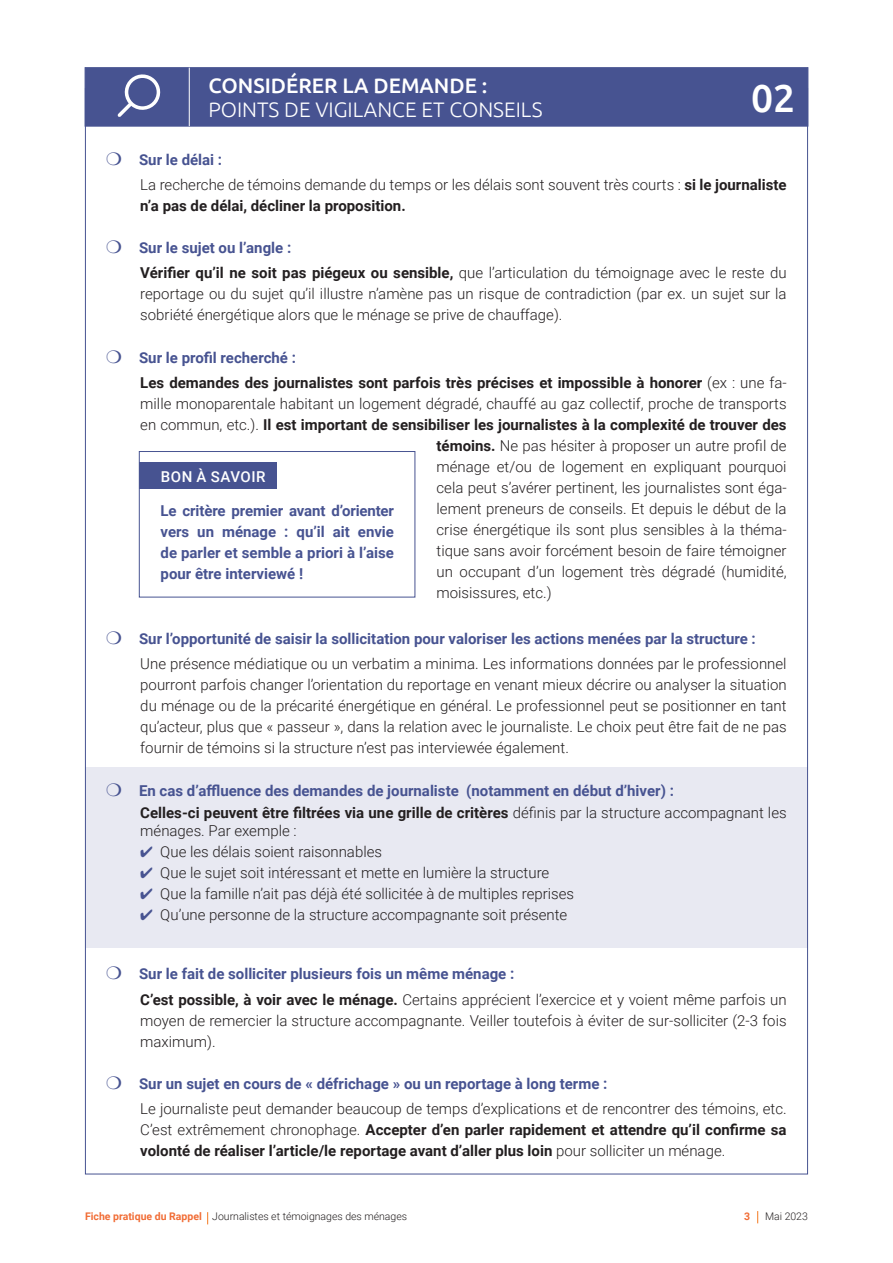
<style>
.page{position:relative;width:893px;height:1263px;background:#fff}
.page>*{position:absolute;margin:0;border:0;box-sizing:border-box;transform-origin:0 0}
.t1{font:500 39px "Ubuntu";color:#fff}
.t2{font:300 21px "Ubuntu";color:#fff}
.t3{font:500 21px "Ubuntu";color:#fff}
.t4{font:300 15px/21px "Roboto";color:#231f20}
.t5{font:700 15px/21px "Roboto";color:#475391}
.t6{font:700 15px/25.2px "Roboto";color:#231f20}
.t7{font:500 15px "Roboto";letter-spacing:.035em;color:#fff}
.t8{font:300 10.5px "Roboto";color:#231f20}
.t9{font:700 10.5px "Roboto";color:#f16d36}
.s1{font-weight:700;color:#475391}
.s2{font-weight:700}
.s3{color:#475391}
.s4{font-weight:300}
.s5{color:#231f20}
.s6{font-weight:300;color:#231f20}
.s7{font-weight:700;color:#f16d36}
</style>
<div class="page">
<svg style="left:207px;top:1212px;width:1px;height:12px"></svg>
<svg style="left:757px;top:1211px;width:1px;height:12px"></svg>
<div style="left:85px;top:767px;width:723px;height:181px;background:#e8e9f2"></div>
<div style="left:85px;top:67px;width:723px;height:59px;background:#475391;border:1px solid #475391"></div>
<hr style="left:189px;top:68px;width:1px;height:58px;background:#fff">
<div style="left:139px;top:451px;width:276px;height:146px;background:#fff;border:1px solid #475391"></div>
<div style="left:139px;top:462px;width:138px;height:27px;background:#475391"></div>
<svg style="left:117px;top:74px;width:44px;height:43px"></svg>
<h2 class="t3" style="left:208px;top:72px;width:281px">CONSIDÉRER LA DEMANDE :</h2>
<h2 class="t2" style="left:208px;top:97px;width:336px">POINTS DE VIGILANCE ET CONSEILS</h2>
<h1 class="t1" style="left:751px;top:74px;width:46px">02</h1>
<p class="t4" style="left:139px;top:146px;width:649px;line-height:25.2px"><span class="s1">Sur le délai :<br></span>La recherche de témoins demande du temps or les délais sont souvent très courts : <span class="s2">si le journaliste</span></p>
<p class="t6" style="left:140px;top:192px;width:267px">n’a pas de délai, décliner la proposition.</p>
<p class="t4" style="left:139px;top:235px;width:649px;line-height:25.2px"><span class="s1">Sur le sujet ou l’angle :<br></span><span class="s2">Vérifier qu’il ne soit pas piégeux ou sensible,</span> que l’articulation du témoignage avec le reste du</p>
<p class="t4" style="left:140px;top:283px;width:648px">reportage ou du sujet qu’il illustre n’amène pas un risque de contradiction (par ex. un sujet sur la sobriété énergétique alors que le ménage se prive de chauffage).</p>
<p class="t6" style="left:139px;top:344px;width:649px"><span class="s3">Sur le profil recherché :<br></span>Les demandes des journalistes sont parfois très précises et impossible à honorer <span class="s4">(ex : une fa-</span></p>
<p class="t4" style="left:140px;top:393px;width:648px">mille monoparentale habitant un logement dégradé, chauffé au gaz collectif, proche de transports</p>
<p class="t6" style="left:140px;top:411px;width:648px"><span class="s4">en commun, etc.).</span> Il est important de sensibiliser les journalistes à la complexité de trouver des</p>
<p class="t4" style="left:437px;top:435px;width:352px"><span class="s2">témoins.</span> Ne pas hésiter à proposer un autre profil de</p>
<p class="t4" style="left:437px;top:456px;width:352px">ménage et/ou de logement en expliquant pourquoi</p>
<p class="t4" style="left:437px;top:477px;width:352px">cela peut s’avérer pertinent, les journalistes sont éga-</p>
<p class="t4" style="left:437px;top:498px;width:352px">lement preneurs de conseils. Et depuis le début de la</p>
<p class="t4" style="left:437px;top:519px;width:352px">crise énergétique ils sont plus sensibles à la théma-</p>
<p class="t4" style="left:437px;top:540px;width:352px">tique sans avoir forcément besoin de faire témoigner</p>
<p class="t4" style="left:437px;top:561px;width:352px">un occupant d’un logement très dégradé (humidité,</p>
<p class="t4" style="left:437px;top:582px;width:116px">moisissures, etc.)</p>
<p class="t5" style="left:139px;top:628px;width:618px">Sur l’opportunité de saisir la sollicitation pour valoriser les actions menées par la structure :</p>
<p class="t4" style="left:140px;top:653px;width:648px;text-align:justify">Une présence médiatique ou un verbatim a minima. Les informations données par le professionnel pourront parfois changer l’orientation du reportage en venant mieux décrire ou analyser la situation du ménage ou de la précarité énergétique en général. Le professionnel peut se positionner en tant qu’acteur, plus que « passeur », dans la relation avec le journaliste. Le choix peut être fait de ne pas fournir de témoins si la structure n’est pas interviewée également.</p>
<p class="t5" style="left:139px;top:779px;width:649px;line-height:22.2px">En cas d’affluence des demandes de journaliste (notamment en début d’hiver) :<br><span class="s5">Celles-ci peuvent être filtrées via une grille de critères</span> <span class="s6">définis par la structure accompagnant les</span></p>
<p class="t4" style="left:140px;top:820px;width:158px">ménages. Par exemple :</p>
<p class="t4" style="left:140px;top:841px;width:243px"><span class="s3">✔</span> Que les délais soient raisonnables</p>
<p class="t4" style="left:140px;top:862px;width:411px"><span class="s3">✔</span> Que le sujet soit intéressant et mette en lumière la structure</p>
<p class="t4" style="left:140px;top:883px;width:435px"><span class="s3">✔</span> Que la famille n’ait pas déjà été sollicitée à de multiples reprises</p>
<p class="t4" style="left:140px;top:904px;width:428px"><span class="s3">✔</span> Qu’une personne de la structure accompagnante soit présente</p>
<p class="t7" style="left:161px;top:466px;width:106px">BON À SAVOIR</p>
<p class="t5" style="left:161px;top:499px;width:235px;text-align:justify">Le critère premier avant d’orienter vers un ménage : qu’il ait envie de parler et semble a priori à l’aise pour être interviewé !</p>
<p class="t4" style="left:139px;top:961px;width:649px;line-height:25.2px"><span class="s1">Sur le fait de solliciter plusieurs fois un même ménage :<br></span><span class="s2">C’est possible, à voir avec le ménage.</span> Certains apprécient l’exercice et y voient même parfois un</p>
<p class="t4" style="left:140px;top:1009px;width:648px">moyen de remercier la structure accompagnante. Veiller toutefois à éviter de sur-solliciter (2-3 fois maximum).</p>
<p class="t5" style="left:139px;top:1072px;width:470px">Sur un sujet en cours de « défrichage » ou un reportage à long terme :</p>
<p class="t4" style="left:140px;top:1098px;width:648px;text-align:justify">Le journaliste peut demander beaucoup de temps d’explications et de rencontrer des témoins, etc.<br>C’est extrêmement chronophage. <span class="s2">Accepter d’en parler rapidement et attendre qu’il confirme sa volonté de réaliser l’article/le reportage avant d’aller plus loin</span> pour solliciter un ménage.</p>
<p class="t8" style="left:85px;top:1209px;width:324px"><span class="s7">Fiche pratique du Rappel</span> Journalistes et témoignages des ménages</p>
<p class="t9" style="left:744px;top:1209px;width:8px">3</p>
<p class="t8" style="left:765px;top:1209px;width:44px">Mai 2023</p>
</div>
